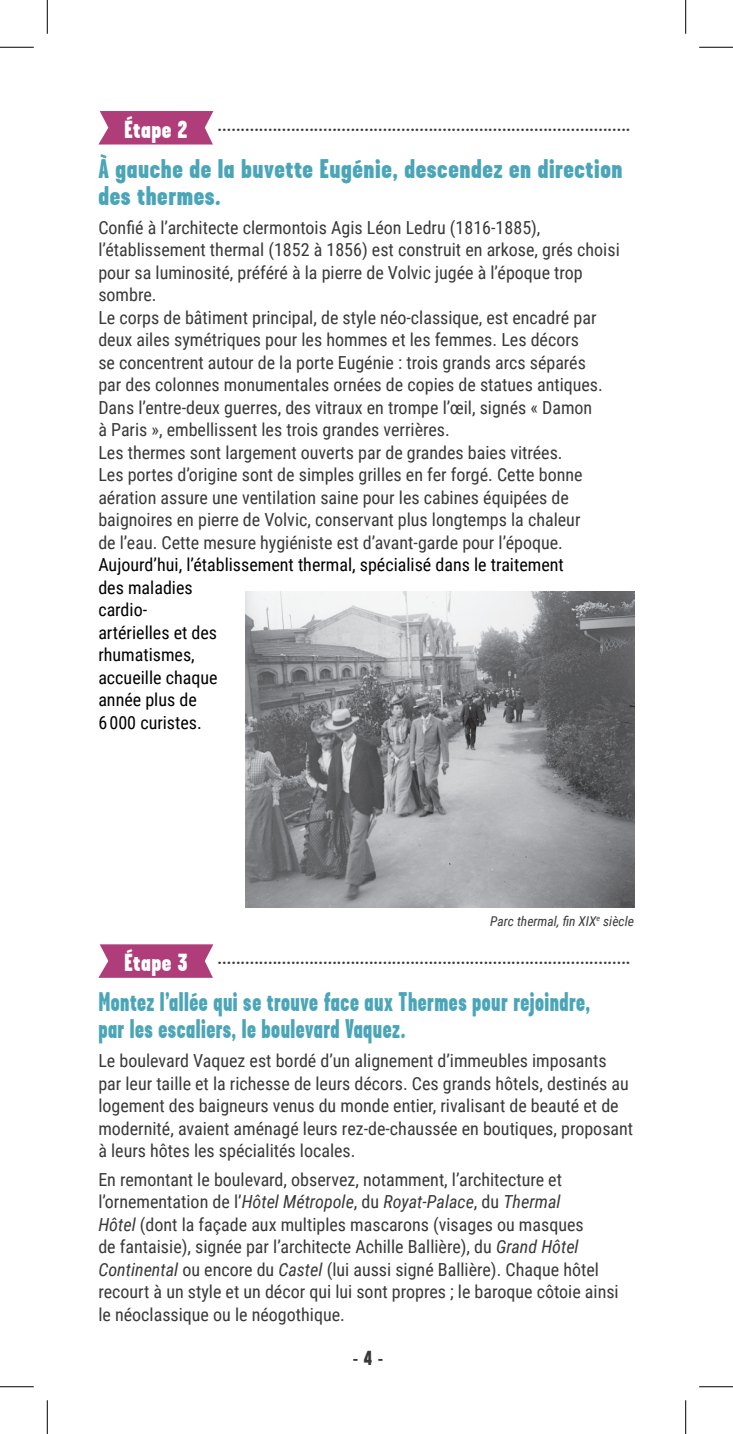
<style>
.page{position:relative;width:733px;height:1434px;background:#fff}
.page>*{position:absolute;margin:0;border:0;box-sizing:border-box;transform-origin:0 0}
.t1{font:900 27px/27px "Garage Gothic";letter-spacing:.02em;color:#4ba5b8;scale:.85 1}
.t2{font:900 27px/27px "Garage Gothic";letter-spacing:.02em;color:#4ba5b8}
.t3{font:900 20.25px "Garage Gothic";color:#393939}
.t4{font:18px/22.5px "Roboto Condensed";color:#393939}
.t5{font:18px/22.5px "Roboto Condensed";color:#000}
.t6{font:700 15.75px "Roboto Condensed";color:#393939}
.t7{font:italic 13.5px "Roboto Condensed";color:#393939}
.s1{font-family:"Garage Gothic";font-weight:900;font-size:24.75px;color:#fff}
.s2{font-style:italic}
</style>
<div class="page">
<svg style="left:98px;top:111px;width:115px;height:34px;background:#b55086"></svg>
<svg style="left:98px;top:944px;width:115px;height:34px;background:#b55086"></svg>
<img style="left:245px;top:592px;width:389px;height:315px">
<hr style="left:0;top:47px;width:34px;height:1px;background:#000">
<hr style="left:699px;top:47px;width:33px;height:1px;background:#000">
<hr style="left:0;top:1386px;width:34px;height:1px;background:#000">
<hr style="left:699px;top:1386px;width:33px;height:1px;background:#000">
<hr style="left:47px;top:0;width:1px;height:34px;background:#000">
<hr style="left:47px;top:1400px;width:1px;height:34px;background:#000">
<hr style="left:685px;top:0;width:1px;height:34px;background:#000">
<hr style="left:685px;top:1400px;width:1px;height:34px;background:#000">
<p class="t6" style="left:124px;top:114px;width:508px"><span class="s1">Étape 2</span> ..........................................................................................</p>
<h1 class="t2" style="left:98px;top:155px;width:525px">À gauche de la buvette Eugénie, descendez en direction des thermes.</h1>
<p class="t4" style="left:98px;top:215px;width:522px">Confié à l’architecte clermontois Agis Léon Ledru (1816-1885), l’établissement thermal (1852 à 1856) est construit en arkose, grés choisi pour sa luminosité, préféré à la pierre de Volvic jugée à l’époque trop sombre.<br>Le corps de bâtiment principal, de style néo-classique, est encadré par deux ailes symétriques pour les hommes et les femmes. Les décors<br>se concentrent autour de la porte Eugénie : trois grands arcs séparés<br>par des colonnes monumentales ornées de copies de statues antiques.<br>Dans l’entre-deux guerres, des vitraux en trompe l’œil, signés « Damon<br>à Paris », embellissent les trois grandes verrières.<br>Les thermes sont largement ouverts par de grandes baies vitrées.<br>Les portes d’origine sont de simples grilles en fer forgé. Cette bonne aération assure une ventilation saine pour les cabines équipées de baignoires en pierre de Volvic, conservant plus longtemps la chaleur<br>de l’eau. Cette mesure hygiéniste est d’avant-garde pour l’époque.</p>
<p class="t5" style="left:98px;top:553px;width:467px">Aujourd’hui, l’établissement thermal, spécialisé dans le traitement des maladies<br>cardio-<br>artérielles et des<br>rhumatismes,<br>accueille chaque<br>année plus de<br>6 000 curistes.</p>
<p class="t7" style="left:490px;top:911px;width:145px">Parc thermal, fin XIX<sup>e</sup> siècle</p>
<p class="t6" style="left:124px;top:948px;width:508px"><span class="s1">Étape 3</span> ..........................................................................................</p>
<h1 class="t1" style="left:98px;top:988px;width:580px">Montez l’allée qui se trouve face aux Thermes pour rejoindre, par les escaliers, le boulevard Vaquez.</h1>
<p class="t4" style="left:98px;top:1049px;width:536px">Le boulevard Vaquez est bordé d’un alignement d’immeubles imposants par leur taille et la richesse de leurs décors. Ces grands hôtels, destinés au logement des baigneurs venus du monde entier, rivalisant de beauté et de modernité, avaient aménagé leurs rez-de-chaussée en boutiques, proposant à leurs hôtes les spécialités locales.</p>
<p class="t4" style="left:98px;top:1168px;width:521px">En remontant le boulevard, observez, notamment, l’architecture et l’ornementation de l’<span class="s2">Hôtel Métropole</span>, du <span class="s2">Royat-Palace</span>, du <span class="s2">Thermal<br>Hôtel</span> (dont la façade aux multiples mascarons (visages ou masques<br>de fantaisie), signée par l’architecte Achille Ballière), du <span class="s2">Grand Hôtel Continental</span> ou encore du <span class="s2">Castel</span> (lui aussi signé Ballière). Chaque hôtel recourt à un style et un décor qui lui sont propres ; le baroque côtoie ainsi le néoclassique ou le néogothique.</p>
<p class="t3" style="left:353px;top:1346px;width:32px">- 4 -</p>
</div>
